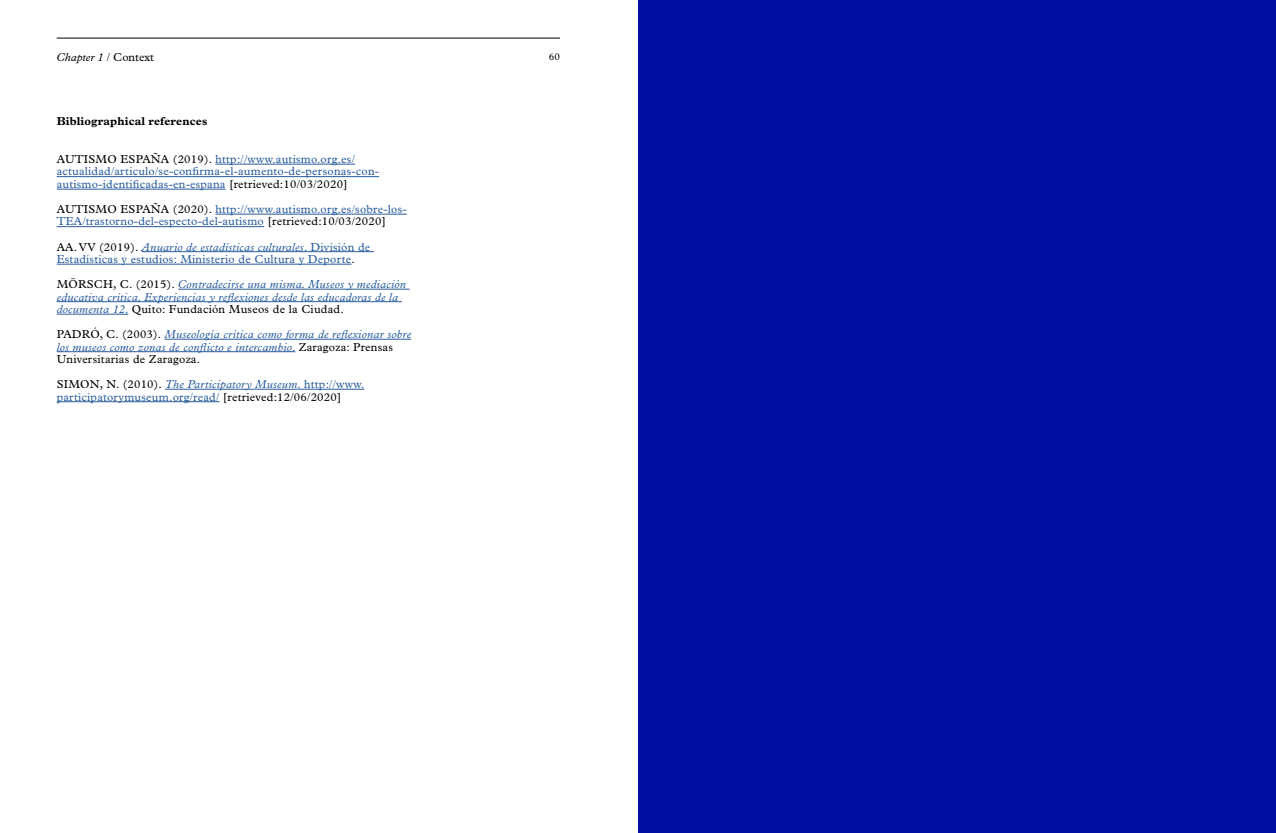
<style>
.page{position:relative;width:1276px;height:833px;background:#fff}
.page>*{position:absolute;margin:0;border:0;box-sizing:border-box;transform-origin:0 0}
.t1{font:11.5px/12.5px "Plantin Std";letter-spacing:.02em;color:#275b9b}
.t2{font:italic 11.5px/12.5px "Plantin Std";letter-spacing:.02em;color:#275b9b}
.t3{font:700 11.5px "Plantin Std";letter-spacing:.01em;color:#000}
.t4{font:italic 11.5px "Plantin Std";color:#000}
.t5{font:10px "Plantin Std";color:#000}
.s1{font-style:normal}
.s2{color:#000}
.s3{font-style:italic}
.s4{font-style:normal;color:#000}
</style>
<div class="page">
<div style="left:638px;top:0;width:638px;height:833px;background:#000f9f"></div>
<hr style="left:57px;top:38px;width:503px;height:1px;background:#000">
<hr style="left:215px;top:164px;width:140px;height:1px;background:#275b9b">
<hr style="left:57px;top:176px;width:322px;height:1px;background:#275b9b">
<hr style="left:57px;top:189px;width:169px;height:1px;background:#275b9b">
<hr style="left:215px;top:214px;width:192px;height:1px;background:#275b9b">
<hr style="left:57px;top:226px;width:207px;height:1px;background:#275b9b">
<hr style="left:142px;top:251px;width:232px;height:1px;background:#275b9b">
<hr style="left:57px;top:264px;width:294px;height:1px;background:#275b9b">
<hr style="left:178px;top:289px;width:232px;height:1px;background:#275b9b">
<hr style="left:57px;top:301px;width:345px;height:1px;background:#275b9b">
<hr style="left:57px;top:314px;width:71px;height:1px;background:#275b9b">
<hr style="left:164px;top:339px;width:247px;height:1px;background:#275b9b">
<hr style="left:57px;top:351px;width:238px;height:1px;background:#275b9b">
<hr style="left:165px;top:389px;width:199px;height:1px;background:#275b9b">
<hr style="left:57px;top:401px;width:162px;height:1px;background:#275b9b">
<p class="t4" style="left:57px;top:50px;width:99px">Chapter 1 <span class="s1">/ Context</span></p>
<p class="t5" style="left:549px;top:51px;width:13px">60</p>
<p class="t3" style="left:57px;top:115px;width:152px">Bibliographical references</p>
<p class="t1" style="left:57px;top:153px;width:324px"><span class="s2">AUTISMO ESPAÑA (2019).</span> http://www.autismo.org.es/ actualidad/articulo/se-confirma-el-aumento-de-personas-con&shy;autismo-identificadas-en-espana <span class="s2">[retrieved:10/03/2020]</span></p>
<p class="t1" style="left:57px;top:203px;width:352px"><span class="s2">AUTISMO ESPAÑA (2020).</span> http://www.autismo.org.es/sobre-los-<br>TEA/trastorno-del-especto-del-autismo <span class="s2">[retrieved:10/03/2020]</span></p>
<p class="t1" style="left:57px;top:240px;width:315px"><span class="s2">AA. VV (2019).</span> <span class="s3">Anuario de estadísticas culturales</span>. División de<br>Estadísticas y estudios: Ministerio de Cultura y Deporte<span class="s2">.</span></p>
<p class="t2" style="left:57px;top:278px;width:351px"><span class="s4">MÖRSCH, C. (2015).</span> Contradecirse una misma. Museos y mediación educativa crítica. Experiencias y reflexiones desde las educadoras de la documenta 12<span class="s1">.</span> <span class="s4">Quito: Fundación Museos de la Ciudad.</span></p>
<p class="t2" style="left:57px;top:328px;width:356px"><span class="s4">PADRÓ, C. (2003).</span> Museología crítica como forma de reflexionar sobre los museos como zonas de conflicto e intercambio<span class="s1">.</span> <span class="s4">Zaragoza: Prensas<br>Universitarias de Zaragoza.</span></p>
<p class="t1" style="left:57px;top:378px;width:309px"><span class="s2">SIMON, N. (2010).</span> <span class="s3">The Participatory Museum</span>. http://www. participatorymuseum.org/read/ <span class="s2">[retrieved:12/06/2020]</span></p>
</div>
